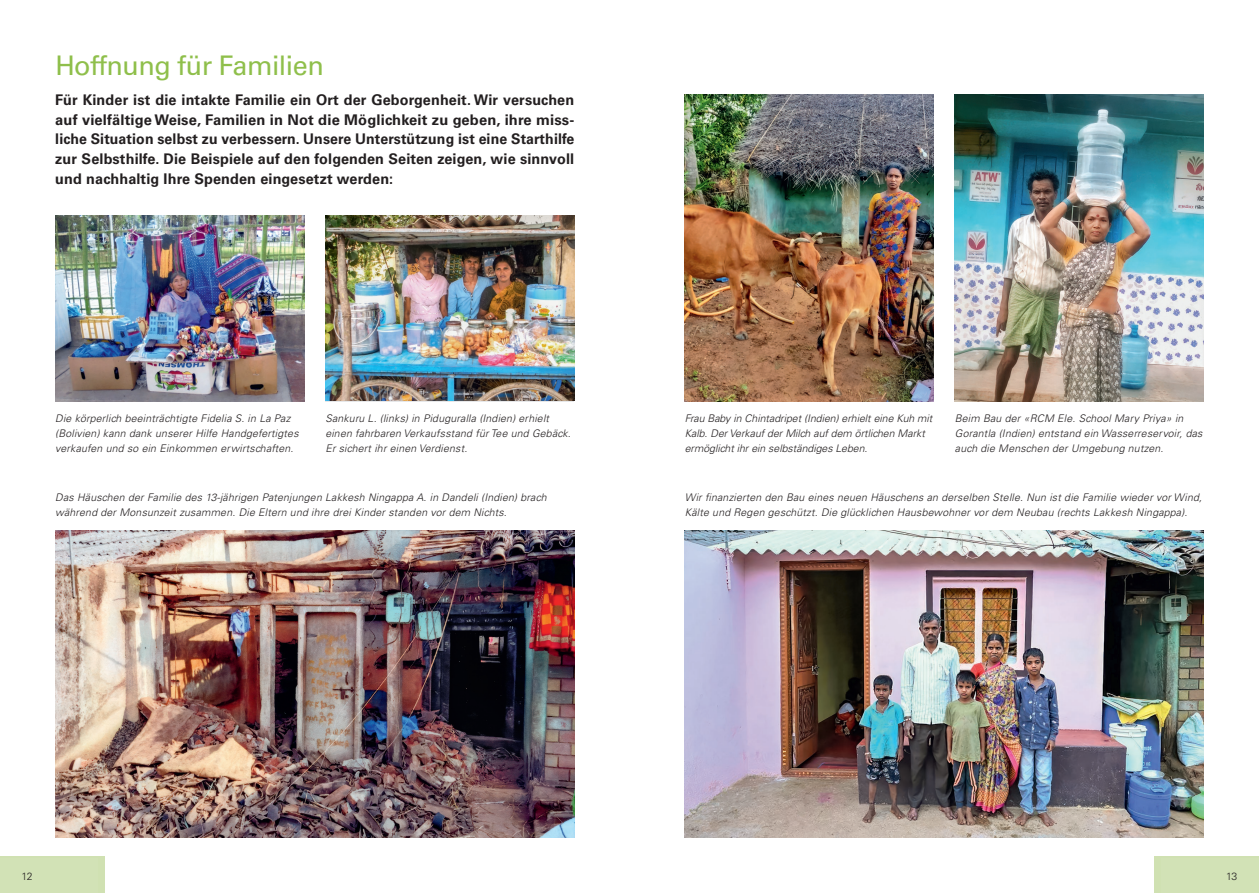
<style>
.page{position:relative;width:1259px;height:893px;background:#fff}
.page>*{position:absolute;margin:0;border:0;box-sizing:border-box;transform-origin:0 0}
.t1{font:27px "Univers LT Std";letter-spacing:-.02em;color:#8fbf4b}
.t2{font:700 14.7px/19.8px "Univers LT Std";letter-spacing:.01em;color:#231f20;text-align:justify}
.t3{font:italic 300 10.5px/15px "Univers LT Std";letter-spacing:.02em;color:#231f20}
.t4{font:italic 300 10.5px/15px "Univers LT Std";color:#231f20}
.t5{font:300 10.5px "Univers LT Std";color:#231f20}
</style>
<div class="page">
<div style="left:1154px;top:856px;width:105px;height:37px;background:#d0e1b2"></div>
<div style="left:0;top:856px;width:104px;height:37px;background:#d0e1b2"></div>
<div style="left:1161px;top:858px;width:98px;height:35px;background:#d2e2b6"></div>
<div style="left:0;top:858px;width:98px;height:35px;background:#d2e2b6"></div>
<img style="left:685px;top:95px;width:248px;height:307px">
<img style="left:955px;top:95px;width:248px;height:307px">
<img style="left:685px;top:531px;width:518px;height:307px">
<img style="left:55px;top:531px;width:519px;height:307px">
<img style="left:55px;top:216px;width:249px;height:186px">
<img style="left:325px;top:216px;width:249px;height:184px">
<h1 class="t1" style="left:55px;top:49px;width:270px">Hoffnung für Familien</h1>
<p class="t2" style="left:55px;top:90px;width:520px">Für Kinder ist die intakte Familie ein Ort der Geborgenheit. Wir versuchen auf vielfältige Weise, Familien in Not die Möglichkeit zu geben, ihre miss&shy;liche Situation selbst zu verbessern. Unsere Unterstützung ist eine Starthilfe zur Selbsthilfe. Die Beispiele auf den folgenden Seiten zeigen, wie sinnvoll und nachhaltig Ihre Spenden eingesetzt werden:</p>
<p class="t3" style="left:55px;top:411px;width:245px">Die körperlich beeinträchtigte Fidelia S. in La Paz (Bolivien) kann dank unserer Hilfe Handgefertigtes verkaufen und so ein Einkommen erwirtschaften.</p>
<p class="t3" style="left:325px;top:411px;width:247px">Sankuru L. (links) in Piduguralla (Indien) erhielt einen fahrbaren Verkaufsstand für Tee und Gebäck.<br>Er sichert ihr einen Verdienst.</p>
<p class="t3" style="left:55px;top:490px;width:493px">Das Häuschen der Familie des 13-jährigen Patenjungen Lakkesh Ningappa A. in Dandeli (Indien) brach während der Monsunzeit zusammen. Die Eltern und ihre drei Kinder standen vor dem Nichts.</p>
<p class="t3" style="left:955px;top:411px;width:249px">Beim Bau der «RCM Ele. School Mary Priya» in<br>Gorantla (Indien) entstand ein Wasserreservoir, das auch die Menschen der Umgebung nutzen.</p>
<p class="t3" style="left:685px;top:490px;width:519px">Wir finanzierten den Bau eines neuen Häuschens an derselben Stelle. Nun ist die Familie wieder vor Wind,<br>Kälte und Regen geschützt. Die glücklichen Hausbewohner vor dem Neubau (rechts Lakkesh Ningappa).</p>
<p class="t4" style="left:685px;top:411px;width:249px">Frau Baby in Chintadripet (Indien) erhielt eine Kuh mit<br>Kalb. Der Verkauf der Milch auf dem örtlichen Markt ermöglicht ihr ein selbständiges Leben.</p>
<p class="t5" style="left:21px;top:869px;width:13px">12</p>
<p class="t5" style="left:1226px;top:869px;width:13px">13</p>
</div>
